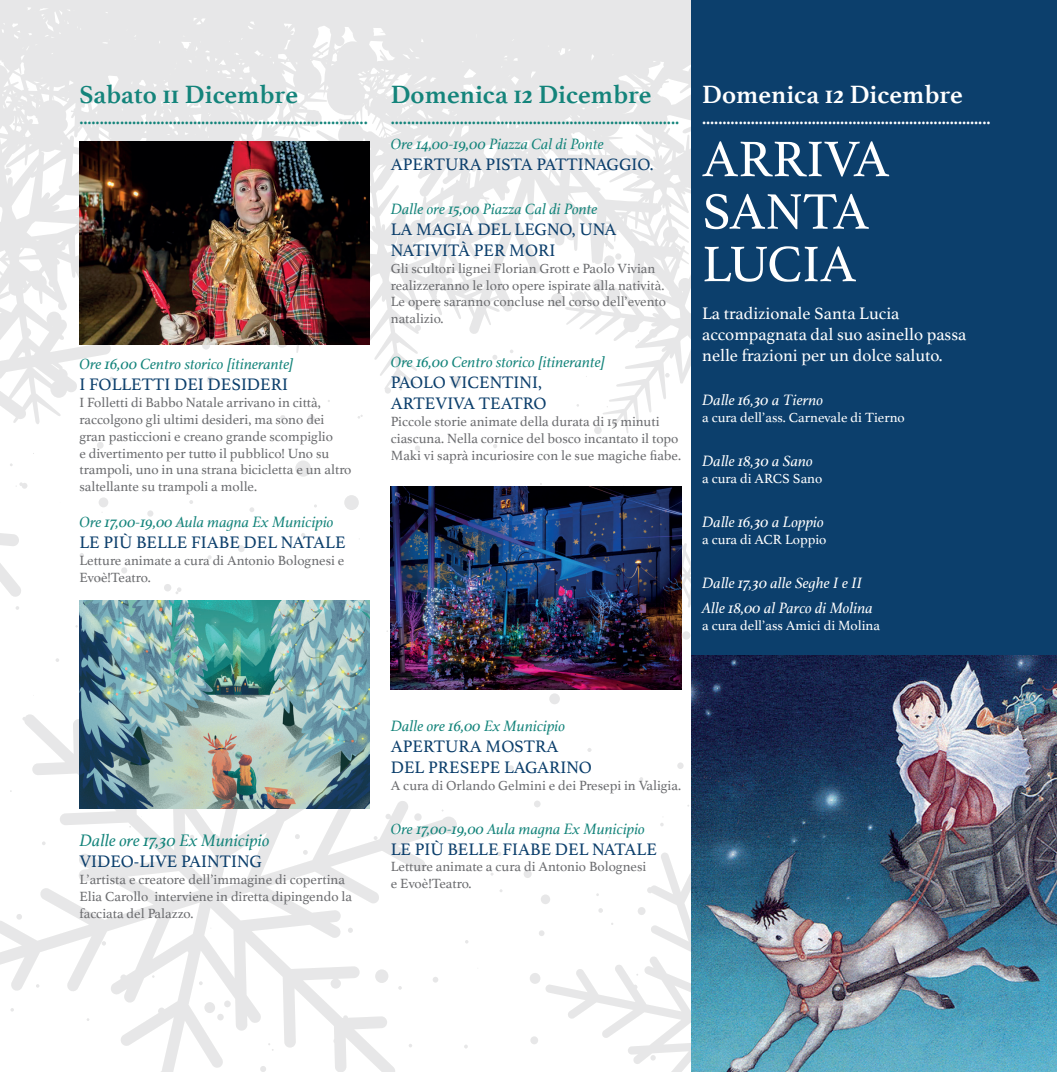
<style>
.page{position:relative;width:1057px;height:1072px;background:#fff}
.page>*{position:absolute;margin:0;border:0;box-sizing:border-box;transform-origin:0 0}
.t1{font:52.5px/52.5px "Athelas";color:#fff}
.t2{font:700 26.25px "Athelas";color:#14847b}
.t3{font:700 26.25px "Athelas";color:#fff}
.t4{font:17.5px/21px "Athelas";color:#0c3f6c}
.t5{font:700 17.5px "Athelas";color:#14847b}
.t6{font:17.5px/21px "Athelas";color:#fff}
.t7{font:700 17.5px "Athelas";color:#fff}
.t8{font:italic 17.5px "Athelas";color:#14847b}
.t9{font:italic 15.75px "Athelas";color:#14847b}
.t10{font:italic 15.75px/25.2px "Athelas";color:#fff}
.t11{font:14px/16.8px "Athelas";color:#6c6d70}
.t12{font:14px "Athelas";color:#fff}
</style>
<div class="page">
<svg style="left:545px;top:852px;width:147px;height:219px"></svg>
<svg style="left:0;top:533px;width:21px;height:64px"></svg>
<svg style="left:0;top:0;width:692px;height:446px;fill:#e7e7e8"></svg>
<div style="left:551px;top:293px;width:13px;height:14px;background:#e7e7e8;border-radius:50%"></div>
<div style="left:451px;top:376px;width:10px;height:11px;background:#e7e7e8;border-radius:50%"></div>
<div style="left:604px;top:255px;width:10px;height:11px;background:#e7e7e8;border-radius:50%"></div>
<div style="left:307px;top:415px;width:8px;height:7px;background:#e7e7e8;border-radius:50%"></div>
<svg style="left:249px;top:507px;width:5px;height:5px"></svg>
<div style="left:530px;top:972px;width:10px;height:11px;background:#e7e7e8;border-radius:50%"></div>
<div style="left:637px;top:907px;width:8px;height:8px;background:#e7e7e8;border-radius:50%"></div>
<svg style="left:0;top:642px;width:457px;height:429px"></svg>
<div style="left:204px;top:1002px;width:11px;height:11px;background:#e7e7e8;border-radius:50%"></div>
<div style="left:164px;top:584px;width:7px;height:7px;background:#e7e7e8;border-radius:50%"></div>
<div style="left:295px;top:460px;width:16px;height:17px;background:#e7e7e8;border-radius:50%"></div>
<div style="left:344px;top:495px;width:15px;height:15px;background:#e7e7e8;border-radius:50%"></div>
<div style="left:549px;top:693px;width:11px;height:11px;background:#e7e7e8;border-radius:50%"></div>
<svg style="left:42px;top:841px;width:4px;height:4px"></svg>
<svg style="left:56px;top:658px;width:3px;height:4px"></svg>
<div style="left:414px;top:813px;width:8px;height:8px;background:#e7e7e8;border-radius:50%"></div>
<svg style="left:509px;top:765px;width:5px;height:5px"></svg>
<svg style="left:523px;top:869px;width:9px;height:9px"></svg>
<svg style="left:639px;top:777px;width:4px;height:4px"></svg>
<svg style="left:598px;top:908px;width:5px;height:4px"></svg>
<div style="left:594px;top:426px;width:8px;height:8px;background:#e7e7e8;border-radius:50%"></div>
<svg style="left:493px;top:444px;width:4px;height:4px"></svg>
<svg style="left:206px;top:420px;width:5px;height:5px"></svg>
<svg style="left:208px;top:451px;width:5px;height:6px"></svg>
<svg style="left:189px;top:500px;width:4px;height:4px"></svg>
<svg style="left:98px;top:577px;width:4px;height:4px"></svg>
<svg style="left:80px;top:553px;width:4px;height:4px"></svg>
<div style="left:615px;top:253px;width:6px;height:7px;background:#e7e7e8;border-radius:50%"></div>
<svg style="left:510px;top:349px;width:3px;height:4px"></svg>
<svg style="left:414px;top:256px;width:3px;height:4px"></svg>
<div style="left:202px;top:341px;width:8px;height:8px;background:#e7e7e8;border-radius:50%"></div>
<svg style="left:109px;top:376px;width:5px;height:5px"></svg>
<div style="left:677px;top:762px;width:6px;height:7px;background:#e7e7e8;border-radius:50%"></div>
<svg style="left:587px;top:748px;width:4px;height:4px"></svg>
<div style="left:534px;top:800px;width:6px;height:7px;background:#e7e7e8;border-radius:50%"></div>
<svg style="left:373px;top:836px;width:4px;height:4px"></svg>
<svg style="left:303px;top:849px;width:5px;height:5px"></svg>
<svg style="left:409px;top:1043px;width:3px;height:4px"></svg>
<svg style="left:464px;top:1045px;width:4px;height:3px"></svg>
<div style="left:530px;top:1036px;width:8px;height:8px;background:#e7e7e8;border-radius:50%"></div>
<svg style="left:650px;top:1055px;width:6px;height:5px"></svg>
<svg style="left:539px;top:930px;width:5px;height:6px"></svg>
<svg style="left:497px;top:852px;width:4px;height:4px"></svg>
<svg style="left:432px;top:976px;width:6px;height:6px"></svg>
<svg style="left:348px;top:927px;width:5px;height:5px"></svg>
<svg style="left:190px;top:834px;width:4px;height:5px"></svg>
<svg style="left:102px;top:941px;width:4px;height:4px"></svg>
<svg style="left:16px;top:913px;width:6px;height:6px"></svg>
<svg style="left:121px;top:567px;width:6px;height:6px"></svg>
<svg style="left:301px;top:533px;width:4px;height:4px"></svg>
<svg style="left:16px;top:482px;width:11px;height:7px"></svg>
<div style="left:99px;top:497px;width:9px;height:10px;background:#e7e7e8;border-radius:50%"></div>
<svg style="left:122px;top:384px;width:5px;height:5px"></svg>
<div style="left:176px;top:521px;width:7px;height:7px;background:#e7e7e8;border-radius:50%"></div>
<svg style="left:280px;top:415px;width:5px;height:5px"></svg>
<svg style="left:415px;top:445px;width:5px;height:6px"></svg>
<svg style="left:665px;top:373px;width:4px;height:4px"></svg>
<div style="left:541px;top:894px;width:9px;height:10px;background:#e7e7e8;border-radius:50%"></div>
<svg style="left:398px;top:986px;width:4px;height:3px"></svg>
<svg style="left:268px;top:1043px;width:6px;height:7px"></svg>
<div style="left:217px;top:1013px;width:7px;height:7px;background:#e7e7e8;border-radius:50%"></div>
<svg style="left:10px;top:1008px;width:4px;height:3px"></svg>
<svg style="left:681px;top:520px;width:11px;height:110px"></svg>
<div style="left:682px;top:631px;width:8px;height:8px;background:#e7e7e8;border-radius:50%"></div>
<div style="left:238px;top:545px;width:7px;height:7px;background:#e7e7e8;border-radius:50%"></div>
<svg style="left:208px;top:555px;width:4px;height:4px"></svg>
<svg style="left:175px;top:587px;width:6px;height:7px"></svg>
<div style="left:97px;top:442px;width:7px;height:7px;background:#e7e7e8;border-radius:50%"></div>
<svg style="left:147px;top:510px;width:6px;height:6px"></svg>
<div style="left:207px;top:376px;width:6px;height:7px;background:#e7e7e8;border-radius:50%"></div>
<svg style="left:248px;top:366px;width:3px;height:4px"></svg>
<svg style="left:357px;top:414px;width:6px;height:4px"></svg>
<svg style="left:492px;top:355px;width:5px;height:5px"></svg>
<svg style="left:457px;top:847px;width:4px;height:4px"></svg>
<svg style="left:295px;top:834px;width:5px;height:5px"></svg>
<svg style="left:199px;top:981px;width:4px;height:4px"></svg>
<div style="left:692px;top:0;width:365px;height:1056px;background:#0c3f6c"></div>
<img style="left:79px;top:141px;width:291px;height:204px">
<img style="left:79px;top:600px;width:291px;height:209px">
<img style="left:391px;top:486px;width:290px;height:204px">
<img style="left:692px;top:655px;width:365px;height:416px">
<h2 class="t2" style="left:79px;top:73px;width:220px">Sabato 11 Dicembre</h2>
<p class="t5" style="left:79px;top:104px;width:290px">.......................................................................</p>
<p class="t9" style="left:79px;top:352px;width:216px">Ore 16,00 Centro storico [itinerante]</p>
<p class="t4" style="left:79px;top:373px;width:210px">I FOLLETTI DEI DESIDERI</p>
<p class="t11" style="left:79px;top:394px;width:274px">I Folletti di Babbo Natale arrivano in città, raccolgono gli ultimi desideri, ma sono dei gran pasticcioni e creano grande scompiglio<br>e divertimento per tutto il pubblico! Uno su trampoli, uno in una strana bicicletta e un altro saltellante su trampoli a molle.</p>
<p class="t9" style="left:79px;top:509px;width:256px">Ore 17,00-19,00 Aula magna Ex Municipio</p>
<p class="t4" style="left:79px;top:531px;width:268px">LE PIÙ BELLE FIABE DEL NATALE</p>
<p class="t11" style="left:79px;top:551px;width:267px">Letture animate a cura di Antonio Bolognesi e<br>Evoè!Teatro.</p>
<h2 class="t2" style="left:391px;top:73px;width:262px">Domenica 12 Dicembre</h2>
<p class="t5" style="left:391px;top:104px;width:290px">.......................................................................</p>
<p class="t9" style="left:391px;top:131px;width:215px">Ore 14,00-19,00 Piazza Cal di Ponte</p>
<p class="t4" style="left:391px;top:153px;width:264px">APERTURA PISTA PATTINAGGIO.</p>
<p class="t9" style="left:391px;top:196px;width:208px">Dalle ore 15,00 Piazza Cal di Ponte</p>
<p class="t4" style="left:391px;top:218px;width:227px">LA MAGIA DEL LEGNO, UNA<br>NATIVITÀ PER MORI</p>
<p class="t11" style="left:391px;top:259px;width:277px">Gli scultori lignei Florian Grott e Paolo Vivian realizzeranno le loro opere ispirate alla natività.<br>Le opere saranno concluse nel corso dell’evento natalizio.</p>
<p class="t9" style="left:391px;top:350px;width:216px">Ore 16,00 Centro storico [itinerante]</p>
<p class="t4" style="left:391px;top:371px;width:157px">PAOLO VICENTINI,<br>ARTEVIVA TEATRO</p>
<p class="t11" style="left:391px;top:412px;width:292px">Piccole storie animate della durata di 15 minuti ciascuna. Nella cornice del bosco incantato il topo<br>Maki vi saprà incuriosire con le sue magiche fiabe.</p>
<h2 class="t3" style="left:702px;top:73px;width:262px">Domenica 12 Dicembre</h2>
<p class="t7" style="left:702px;top:104px;width:290px">.......................................................................</p>
<h1 class="t1" style="left:702px;top:131px;width:189px">ARRIVA<br>SANTA<br>LUCIA</h1>
<p class="t6" style="left:702px;top:302px;width:266px">La tradizionale Santa Lucia accompagnata dal suo asinello passa nelle frazioni per un dolce saluto.</p>
<p class="t10" style="left:702px;top:387px;width:123px">Dalle 16,30 a Tierno</p>
<p class="t12" style="left:702px;top:406px;width:204px">a cura dell’ass. Carnevale di Tierno</p>
<p class="t10" style="left:702px;top:448px;width:112px">Dalle 18,30 a Sano</p>
<p class="t12" style="left:702px;top:467px;width:122px">a cura di ARCS Sano</p>
<p class="t10" style="left:702px;top:509px;width:123px">Dalle 16,30 a Loppio</p>
<p class="t12" style="left:702px;top:528px;width:126px">a cura di ACR Loppio</p>
<p class="t10" style="left:702px;top:569px;width:172px">Dalle 17,30 alle Seghe I e II<br>Alle 18,00 al Parco di Molina</p>
<p class="t12" style="left:702px;top:614px;width:179px">a cura dell’ass Amici di Molina</p>
<p class="t8" style="left:79px;top:826px;width:192px">Dalle ore 17,30 Ex Municipio</p>
<p class="t4" style="left:79px;top:850px;width:184px">VIDEO-LIVE PAINTING</p>
<p class="t11" style="left:79px;top:870px;width:274px">L’artista e creatore dell’immagine di copertina<br>Elia Carollo interviene in diretta dipingendo la facciata del Palazzo.</p>
<p class="t9" style="left:391px;top:713px;width:176px">Dalle ore 16,00 Ex Municipio</p>
<p class="t4" style="left:391px;top:735px;width:203px">APERTURA MOSTRA<br>DEL PRESEPE LAGARINO</p>
<p class="t11" style="left:391px;top:776px;width:292px">A cura di Orlando Gelmini e dei Presepi in Valigia.</p>
<p class="t9" style="left:391px;top:816px;width:256px">Ore 17,00-19,00 Aula magna Ex Municipio</p>
<p class="t4" style="left:391px;top:837px;width:268px">LE PIÙ BELLE FIABE DEL NATALE</p>
<p class="t11" style="left:391px;top:858px;width:257px">Letture animate a cura di Antonio Bolognesi e Evoè!Teatro.</p>
</div>
